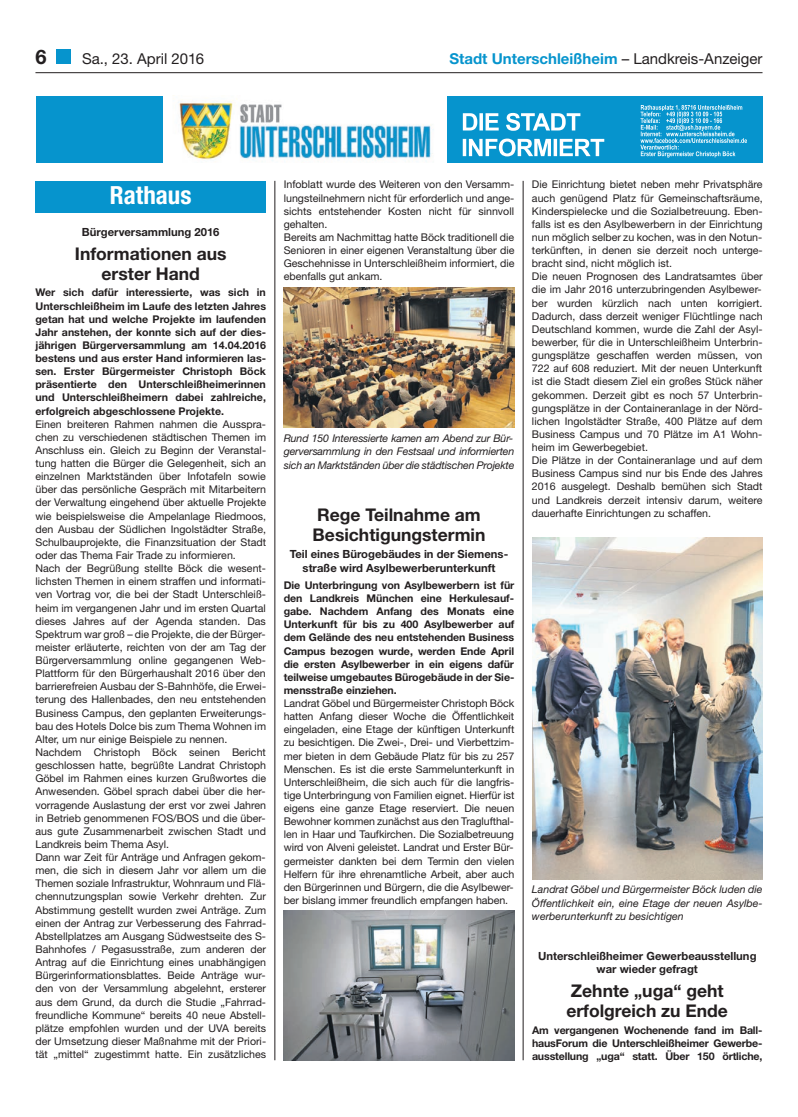
<style>
.page{position:relative;width:798px;height:1117px;background:#fff}
.page>*{position:absolute;margin:0;border:0;box-sizing:border-box;transform-origin:0 0}
.t1{font:700 condensed 25px "Helvetica Neue";color:#fff}
.t2{font:700 20px "Helvetica Neue";color:#231f20}
.t3{font:700 17.5px/20px "Helvetica Neue";color:#231f20}
.t4{font:700 15px "Helvetica Neue";color:#0694cd}
.t5{font:15px "Helvetica Neue";color:#231f20}
.t6{font:700 11.25px/13.8px "Helvetica Neue";color:#231f20;text-align:center}
.t7{font:10.62px/13.1px "Helvetica Neue";color:#231f20}
.t8{font:700 10.62px/13.1px "Helvetica Neue";letter-spacing:-.005em;color:#231f20;text-align:justify}
.t9{font:italic 10.62px/13.1px "Helvetica Neue";letter-spacing:-.01em;color:#231f20;text-align:justify}
.s1{font-weight:400;color:#231f20}
</style>
<div class="page">
<div style="left:57px;top:50px;width:14px;height:14px;background:#0694cd"></div>
<hr style="left:35px;top:72px;width:727px;height:1px;background:#231f20">
<hr style="left:274px;top:181px;width:1px;height:878px;background:#231f20">
<hr style="left:522px;top:181px;width:1px;height:878px;background:#231f20">
<div style="left:35px;top:181px;width:231px;height:32px;background:#0694cd"></div>
<div style="left:36px;top:96px;width:179px;height:67px;background:#0694cd"></div>
<div style="left:446px;top:96px;width:316px;height:67px;background:#0694cd"></div>
<img style="left:164px;top:96px;width:270px;height:67px">
<svg style="left:462px;top:113px;width:118px;height:18px"></svg>
<svg style="left:462px;top:138px;width:142px;height:18px"></svg>
<svg style="left:640px;top:105px;width:106px;height:52px"></svg>
<img style="left:283px;top:287px;width:231px;height:140px">
<img style="left:283px;top:910px;width:231px;height:149px">
<img style="left:532px;top:537px;width:230px;height:342px">
<h2 class="t2" style="left:35px;top:44px;width:13px">6</h2>
<h3 class="t5" style="left:82px;top:50px;width:124px">Sa., 23. April 2016</h3>
<h3 class="t4" style="left:449px;top:49px;width:314px">Stadt Unterschleißheim <span class="s1">– Landkreis-Anzeiger</span></h3>
<h1 class="t1" style="left:110px;top:180px;width:83px">Rathaus</h1>
<p class="t7" style="left:283px;top:178px;width:232px">Infoblatt wurde des Weiteren von den Versamm&shy;lungsteilnehmern nicht für erforderlich und ange&shy;sichts entstehender Kosten nicht für sinnvoll gehalten.<br>Bereits am Nachmittag hatte Böck traditionell die Senioren in einer eigenen Veranstaltung über die Geschehnisse in Unterschleißheim informiert, die ebenfalls gut ankam.</p>
<p class="t7" style="left:531px;top:178px;width:232px">Die Einrichtung bietet neben mehr Privatsphäre auch genügend Platz für Gemeinschaftsräume, Kinderspielecke und die Sozialbetreuung. Eben&shy;falls ist es den Asylbewerbern in der Einrichtung nun möglich selber zu kochen, was in den Notun&shy;terkünften, in denen sie derzeit noch unterge&shy;bracht sind, nicht möglich ist.<br>Die neuen Prognosen des Landratsamtes über die im Jahr 2016 unterzubringenden Asylbewer&shy;ber wurden kürzlich nach unten korrigiert.<br>Dadurch, dass derzeit weniger Flüchtlinge nach Deutschland kommen, wurde die Zahl der Asyl&shy;bewerber, für die in Unterschleißheim Unterbrin&shy;gungsplätze geschaffen werden müssen, von 722 auf 608 reduziert. Mit der neuen Unterkunft ist die Stadt diesem Ziel ein großes Stück näher gekommen. Derzeit gibt es noch 57 Unterbrin&shy;gungsplätze in der Containeranlage in der Nörd&shy;lichen Ingolstädter Straße, 400 Plätze auf dem Business Campus und 70 Plätze im A1 Wohn&shy;heim im Gewerbegebiet.<br>Die Plätze in der Containeranlage und auf dem Business Campus sind nur bis Ende des Jahres 2016 ausgelegt. Deshalb bemühen sich Stadt und Landkreis derzeit intensiv darum, weitere dauerhafte Einrichtungen zu schaffen.</p>
<p class="t6" style="left:82px;top:225px;width:139px">Bürgerversammlung 2016</p>
<h3 class="t3" style="left:75px;top:243px;width:153px;text-align:center">Informationen aus erster Hand</h3>
<p class="t8" style="left:35px;top:286px;width:232px">Wer sich dafür interessierte, was sich in Unterschleißheim im Laufe des letzten Jahres getan hat und welche Projekte im laufenden Jahr anstehen, der konnte sich auf der dies&shy;jährigen Bürgerversammlung am 14.04.2016 bestens und aus erster Hand informieren las&shy;sen. Erster Bürgermeister Christoph Böck präsentierte den Unterschleißheimerinnen und Unterschleißheimern dabei zahlreiche, erfolgreich abgeschlossene Projekte.</p>
<p class="t7" style="left:35px;top:417px;width:232px">Einen breiteren Rahmen nahmen die Ausspra&shy;chen zu verschiedenen städtischen Themen im Anschluss ein. Gleich zu Beginn der Veranstal&shy;tung hatten die Bürger die Gelegenheit, sich an einzelnen Marktständen über Infotafeln sowie über das persönliche Gespräch mit Mitarbeitern der Verwaltung eingehend über aktuelle Projekte wie beispielsweise die Ampelanlage Riedmoos, den Ausbau der Südlichen Ingolstädter Straße, Schulbauprojekte, die Finanzsituation der Stadt oder das Thema Fair Trade zu informieren.<br>Nach der Begrüßung stellte Böck die wesent&shy;lichsten Themen in einem straffen und informati&shy;ven Vortrag vor, die bei der Stadt Unterschleiß&shy;heim im vergangenen Jahr und im ersten Quartal dieses Jahres auf der Agenda standen. Das Spektrum war groß – die Projekte, die der Bürger&shy;meister erläuterte, reichten von der am Tag der Bürgerversammlung online gegangenen Web-Plattform für den Bürgerhaushalt 2016 über den barrierefreien Ausbau der S-Bahnhöfe, die Erwei&shy;terung des Hallenbades, den neu entstehenden Business Campus, den geplanten Erweiterungs&shy;bau des Hotels Dolce bis zum Thema Wohnen im Alter, um nur einige Beispiele zu nennen.<br>Nachdem Christoph Böck seinen Bericht geschlossen hatte, begrüßte Landrat Christoph Göbel im Rahmen eines kurzen Grußwortes die Anwesenden. Göbel sprach dabei über die her&shy;vorragende Auslastung der erst vor zwei Jahren in Betrieb genommenen FOS/BOS und die über&shy;aus gute Zusammenarbeit zwischen Stadt und Landkreis beim Thema Asyl.<br>Dann war Zeit für Anträge und Anfragen gekom&shy;men, die sich in diesem Jahr vor allem um die Themen soziale Infrastruktur, Wohnraum und Flä&shy;chennutzungsplan sowie Verkehr drehten. Zur Abstimmung gestellt wurden zwei Anträge. Zum einen der Antrag zur Verbesserung des Fahrrad-Abstellplatzes am Ausgang Südwestseite des S-Bahnhofes / Pegasusstraße, zum anderen der Antrag auf die Einrichtung eines unabhängigen Bürgerinformationsblattes. Beide Anträge wur&shy;den von der Versammlung abgelehnt, ersterer aus dem Grund, da durch die Studie „Fahrrad&shy;freundliche Kommune“ bereits 40 neue Abstell&shy;plätze empfohlen wurden und der UVA bereits der Umsetzung dieser Maßnahme mit der Priori&shy;tät „mittel“ zugestimmt hatte. Ein zusätzliches</p>
<p class="t9" style="left:283px;top:431px;width:232px">Rund 150 Interessierte kamen am Abend zur Bür&shy;gerversammlung in den Festsaal und informierten sich an Marktständen über die städtischen Projekte</p>
<h3 class="t3" style="left:312px;top:504px;width:174px">Rege Teilnahme am<br>Besichtigungstermin</h3>
<p class="t6" style="left:290px;top:547px;width:220px">Teil eines Bürogebäudes in der Siemens&shy;straße wird Asylbewerberunterkunft</p>
<p class="t8" style="left:283px;top:578px;width:232px">Die Unterbringung von Asylbewerbern ist für den Landkreis München eine Herkulesauf&shy;gabe. Nachdem Anfang des Monats eine Unterkunft für bis zu 400 Asylbewerber auf dem Gelände des neu entstehenden Business Campus bezogen wurde, werden Ende April die ersten Asylbewerber in ein eigens dafür teilweise umgebautes Bürogebäude in der Sie&shy;mensstraße einziehen.</p>
<p class="t7" style="left:283px;top:696px;width:232px;text-align:justify">Landrat Göbel und Bürgermeister Christoph Böck hatten Anfang dieser Woche die Öffentlichkeit eingeladen, eine Etage der künftigen Unterkunft zu besichtigen. Die Zwei-, Drei- und Vierbettzim&shy;mer bieten in dem Gebäude Platz für bis zu 257<br>Menschen. Es ist die erste Sammelunterkunft in Unterschleißheim, die sich auch für die langfris&shy;tige Unterbringung von Familien eignet. Hierfür ist eigens eine ganze Etage reserviert. Die neuen Bewohner kommen zunächst aus den Traglufthal&shy;len in Haar und Taufkirchen. Die Sozialbetreuung wird von Alveni geleistet. Landrat und Erster Bür&shy;germeister dankten bei dem Termin den vielen Helfern für ihre ehrenamtliche Arbeit, aber auch den Bürgerinnen und Bürgern, die die Asylbewer&shy;ber bislang immer freundlich empfangen haben.</p>
<p class="t9" style="left:531px;top:882px;width:232px">Landrat Göbel und Bürgermeister Böck luden die Öffentlichkeit ein, eine Etage der neuen Asylbe&shy;werberunterkunft zu besichtigen</p>
<p class="t6" style="left:538px;top:948px;width:220px">Unterschleißheimer Gewerbeausstellung war wieder gefragt</p>
<h3 class="t3" style="left:566px;top:980px;width:163px">Zehnte „uga“ geht erfolgreich zu Ende</h3>
<p class="t8" style="left:531px;top:1022px;width:232px">Am vergangenen Wochenende fand im Ball&shy;hausForum die Unterschleißheimer Gewerbe&shy;ausstellung „uga“ statt. Über 150 örtliche,</p>
</div>
